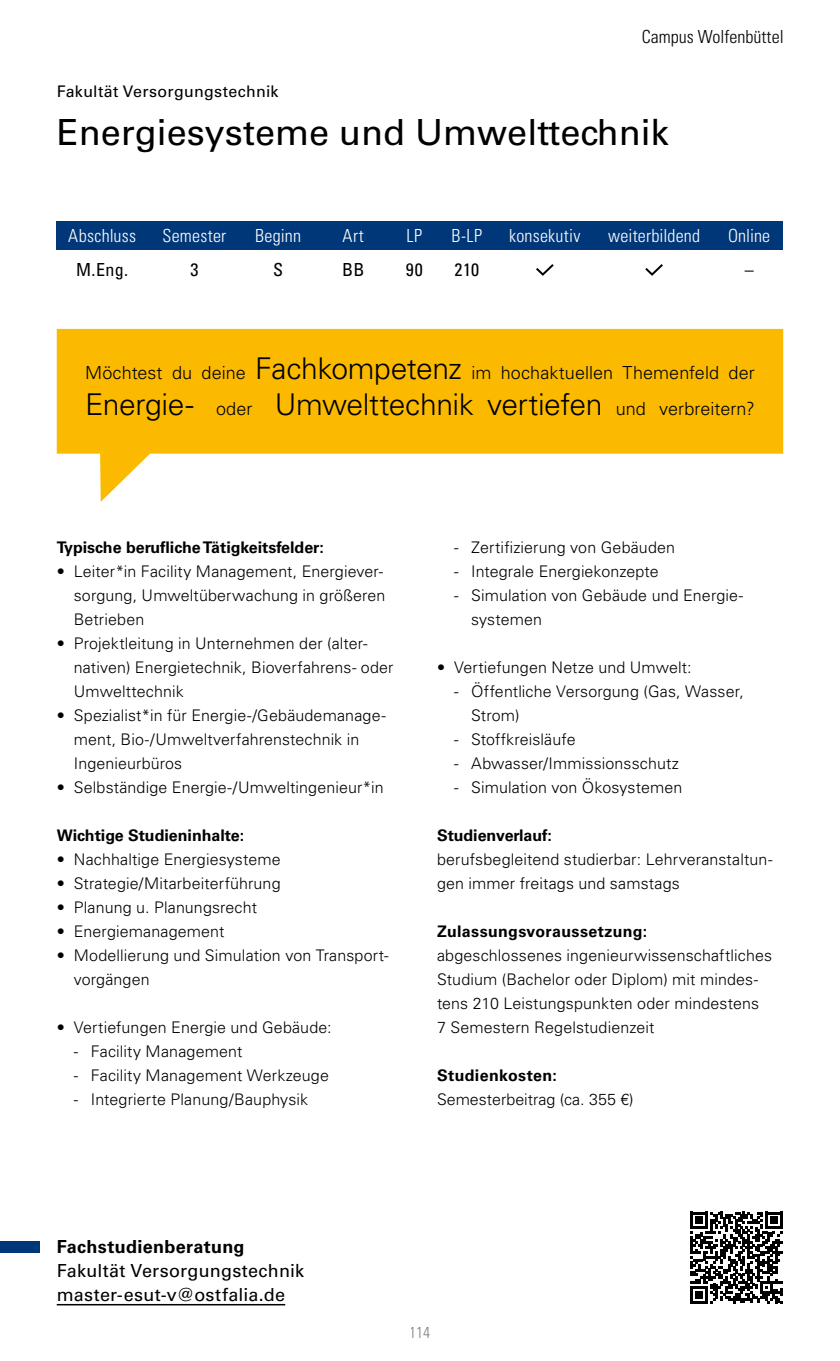
<style>
.page{position:relative;width:840px;height:1361px;background:#fff}
.page>*{position:absolute;margin:0;border:0;box-sizing:border-box;transform-origin:0 0}
.t1{font:36px "Univers LT Std";color:#000}
.t2{font:300 30px "Univers LT Std";letter-spacing:-.015em;color:#000}
.t3{font:300 condensed 18px "Univers LT Std";letter-spacing:.01em;color:#fff}
.t4{font:300 18px "Univers LT Std";letter-spacing:.005em;color:#000}
.t5{font:18px/24px "Univers LT Std";letter-spacing:.015em;color:#000}
.t6{font:700 18px "Univers LT Std";letter-spacing:.015em;color:#000}
.t7{font:300 condensed 18px "Univers LT Std";color:#000}
.t8{font:condensed 18px "Univers LT Std";letter-spacing:.02em;color:#000}
.t9{font:300 16px/24px "Univers LT Std";letter-spacing:.01em;color:#000}
.t10{font:700 16px "Univers LT Std";color:#000}
.t11{font:700 16px "Univers LT Std";letter-spacing:.02em;color:#000}
.t12{font:16px "Univers LT Std";letter-spacing:.02em;color:#000}
.t13{font:300 condensed 16px "Univers LT Std";color:#000}
.s1{font-size:30px}
.s2{font-size:18px}
</style>
<div class="page">
<svg style="left:57px;top:329px;width:725px;height:173px;fill:#fbba00"></svg>
<div style="left:57px;top:221px;width:725px;height:28px;background:#003778"></div>
<svg style="left:690px;top:1211px;width:92px;height:92px"></svg>
<svg style="left:645px;top:264px;width:18px;height:12px"></svg>
<svg style="left:536px;top:264px;width:18px;height:12px"></svg>
<hr style="left:57px;top:1304px;width:228px;height:1px;background:#000">
<div style="left:0;top:1241px;width:40px;height:11px;background:#003778"></div>
<p class="t12" style="left:57px;top:82px;width:223px">Fakultät Versorgungstechnik</p>
<p class="t7" style="left:641px;top:26px;width:143px">Campus Wolfenbüttel</p>
<h1 class="t1" style="left:57px;top:111px;width:613px">Energiesysteme und Umwelttechnik</h1>
<p class="t3" style="left:68px;top:225px;width:69px">Abschluss</p>
<p class="t3" style="left:162px;top:225px;width:65px">Semester</p>
<p class="t3" style="left:255px;top:225px;width:47px">Beginn</p>
<p class="t3" style="left:342px;top:225px;width:23px">Art</p>
<p class="t3" style="left:406px;top:225px;width:17px">LP</p>
<p class="t3" style="left:509px;top:225px;width:73px">konsekutiv</p>
<p class="t3" style="left:607px;top:225px;width:93px">weiterbildend</p>
<p class="t3" style="left:727px;top:225px;width:44px">Online</p>
<p class="t8" style="left:744px;top:258px;width:10px">–</p>
<p class="t3" style="left:451px;top:225px;width:32px">B-LP</p>
<p class="t8" style="left:273px;top:258px;width:12px">S</p>
<p class="t8" style="left:405px;top:258px;width:19px">90</p>
<p class="t8" style="left:454px;top:258px;width:26px">210</p>
<p class="t8" style="left:76px;top:258px;width:54px">M.Eng.</p>
<p class="t8" style="left:190px;top:258px;width:9px">3</p>
<p class="t8" style="left:342px;top:258px;width:24px">BB</p>
<p class="t4" style="left:85px;top:362px;width:670px">Möchtest du deine <span class="s1">Fachkompetenz</span> im hochaktuellen Themenfeld der</p>
<h2 class="t2" style="left:85px;top:386px;width:670px">Energie- <span class="s2">oder</span> Umwelttechnik vertiefen <span class="s2">und verbreitern?</span></h2>
<p class="t10" style="left:57px;top:538px;width:268px">Typische berufliche Tätigkeitsfelder:</p>
<p class="t9" style="left:74px;top:559px;width:313px;text-indent:-17px">• Leiter*in Facility Management, Energiever&shy;sorgung, Umweltüberwachung in größeren<br>Betrieben</p>
<p class="t9" style="left:74px;top:631px;width:321px;text-indent:-17px">• Projektleitung in Unternehmen der (alter&shy;nativen) Energietechnik, Bioverfahrens- oder<br>Umwelttechnik</p>
<p class="t9" style="left:74px;top:703px;width:313px;text-indent:-17px">• Spezialist*in für Energie-/Gebäudemanage&shy;ment, Bio-/Umweltverfahrenstechnik in<br>Ingenieurbüros</p>
<p class="t9" style="left:57px;top:775px;width:328px">• Selbständige Energie-/Umweltingenieur*in</p>
<p class="t10" style="left:57px;top:826px;width:189px">Wichtige Studieninhalte:</p>
<p class="t9" style="left:57px;top:847px;width:225px">• Nachhaltige Energiesysteme</p>
<p class="t9" style="left:57px;top:871px;width:225px">• Strategie/Mitarbeiterführung</p>
<p class="t9" style="left:57px;top:895px;width:202px">• Planung u. Planungsrecht</p>
<p class="t9" style="left:57px;top:919px;width:169px">• Energiemanagement</p>
<p class="t9" style="left:74px;top:943px;width:316px;text-indent:-17px">• Modellierung und Simulation von Transport&shy;vorgängen</p>
<p class="t9" style="left:57px;top:1015px;width:276px">• Vertiefungen Energie und Gebäude:</p>
<p class="t9" style="left:74px;top:1039px;width:170px">- Facility Management</p>
<p class="t9" style="left:74px;top:1063px;width:256px">- Facility Management Werkzeuge</p>
<p class="t9" style="left:74px;top:1087px;width:236px">- Integrierte Planung/Bauphysik</p>
<p class="t9" style="left:454px;top:535px;width:222px">- Zertifizierung von Gebäuden</p>
<p class="t9" style="left:454px;top:559px;width:206px">- Integrale Energiekonzepte</p>
<p class="t9" style="left:471px;top:583px;width:273px;text-indent:-17px">- Simulation von Gebäude und Energie&shy;systemen</p>
<p class="t9" style="left:437px;top:655px;width:256px">• Vertiefungen Netze und Umwelt:</p>
<p class="t9" style="left:471px;top:679px;width:274px;text-indent:-17px">- Öffentliche Versorgung (Gas, Wasser,<br>Strom)</p>
<p class="t9" style="left:454px;top:727px;width:123px">- Stoffkreisläufe</p>
<p class="t9" style="left:454px;top:751px;width:226px">- Abwasser/Immissionsschutz</p>
<p class="t9" style="left:454px;top:775px;width:230px">- Simulation von Ökosystemen</p>
<p class="t10" style="left:437px;top:826px;width:116px">Studienverlauf:</p>
<p class="t9" style="left:437px;top:847px;width:337px">berufsbegleitend studierbar: Lehrveranstaltun&shy;gen immer freitags und samstags</p>
<p class="t11" style="left:437px;top:922px;width:212px">Zulassungsvoraussetzung:</p>
<p class="t9" style="left:437px;top:943px;width:336px">abgeschlossenes ingenieurwissenschaftliches Studium (Bachelor oder Diplom) mit mindes&shy;tens 210 Leistungspunkten oder mindestens<br>7 Semestern Regelstudienzeit</p>
<p class="t11" style="left:437px;top:1066px;width:121px">Studienkosten:</p>
<p class="t9" style="left:437px;top:1087px;width:198px">Semesterbeitrag (ca. 355 €)</p>
<p class="t6" style="left:57px;top:1235px;width:189px">Fachstudienberatung</p>
<p class="t5" style="left:57px;top:1258px;width:249px">Fakultät Versorgungstechnik master-esut-v@ostfalia.de</p>
<p class="t13" style="left:409px;top:1323px;width:22px">114</p>
</div>
